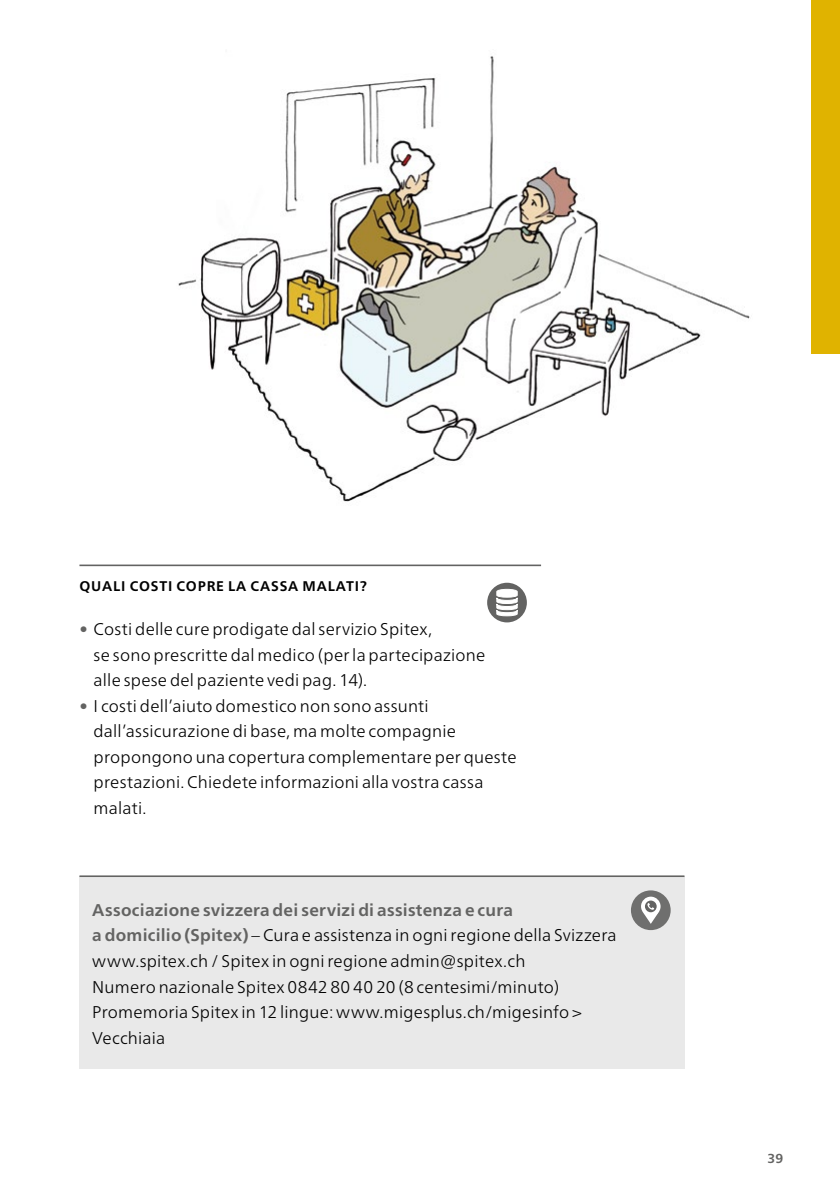
<style>
.page{position:relative;width:840px;height:1191px;background:#fff}
.page>*{position:absolute;margin:0;border:0;box-sizing:border-box;transform-origin:0 0}
.t1{font:300 17px/25.6px "Frutiger Neue LTW1 G";letter-spacing:.015em;color:#000}
.t2{font:700 14px "Frutiger Neue LTW1 G";letter-spacing:.06em;color:#000}
.t3{font:700 13px "Frutiger Neue LTW1 G";color:#636362}
.s1{color:#636362}
.s2{font-weight:700;color:#636362}
</style>
<div class="page">
<div style="left:811px;top:0;width:28px;height:354px;background:#e0b300"></div>
<img style="left:178px;top:56px;width:572px;height:446px">
<hr style="left:79px;top:564px;width:461px;height:2px;background:#636362">
<div style="left:79px;top:876px;width:605px;height:193px;background:#e9e9e9"></div>
<hr style="left:79px;top:875px;width:605px;height:2px;background:#636362">
<div style="left:487px;top:583px;width:39px;height:39px;background:#636362;border-radius:50%"></div>
<svg style="left:496px;top:588px;width:21px;height:28px"></svg>
<div style="left:630px;top:890px;width:40px;height:40px;background:#6f6f6e;border-radius:50%"></div>
<svg style="left:640px;top:896px;width:20px;height:20px"></svg>
<svg style="left:644px;top:900px;width:12px;height:12px"></svg>
<svg style="left:642px;top:903px;width:16px;height:21px"></svg>
<p class="t2" style="left:79px;top:577px;width:289px">QUALI COSTI COPRE LA CASSA MALATI?</p>
<p class="t1" style="left:94px;top:616px;width:393px;text-indent:-14px"><span class="s1">•</span> Costi delle cure prodigate dal servizio Spitex,<br>se sono prescritte dal medico (per la partecipazione alle spese del paziente vedi pag. 14).</p>
<p class="t1" style="left:94px;top:693px;width:424px;text-indent:-14px"><span class="s1">•</span> I costi dell’aiuto domestico non sono assunti dall’assicurazione di base, ma molte compagnie propongono una copertura complementare per queste prestazioni. Chiedete informazioni alla vostra cassa malati.</p>
<p class="t1" style="left:92px;top:897px;width:525px"><span class="s2">Associazione svizzera dei servizi di assistenza e cura<br>a domicilio (Spitex)</span> – Cura e assistenza in ogni regione della Svizzera www.spitex.ch / Spitex in ogni regione admin@spitex.ch<br>Numero nazionale Spitex 0842 80 40 20 (8 centesimi/minuto)<br>Promemoria Spitex in 12 lingue: www.migesplus.ch/migesinfo &gt; Vecchiaia</p>
<p class="t3" style="left:767px;top:1151px;width:17px">39</p>
</div>
